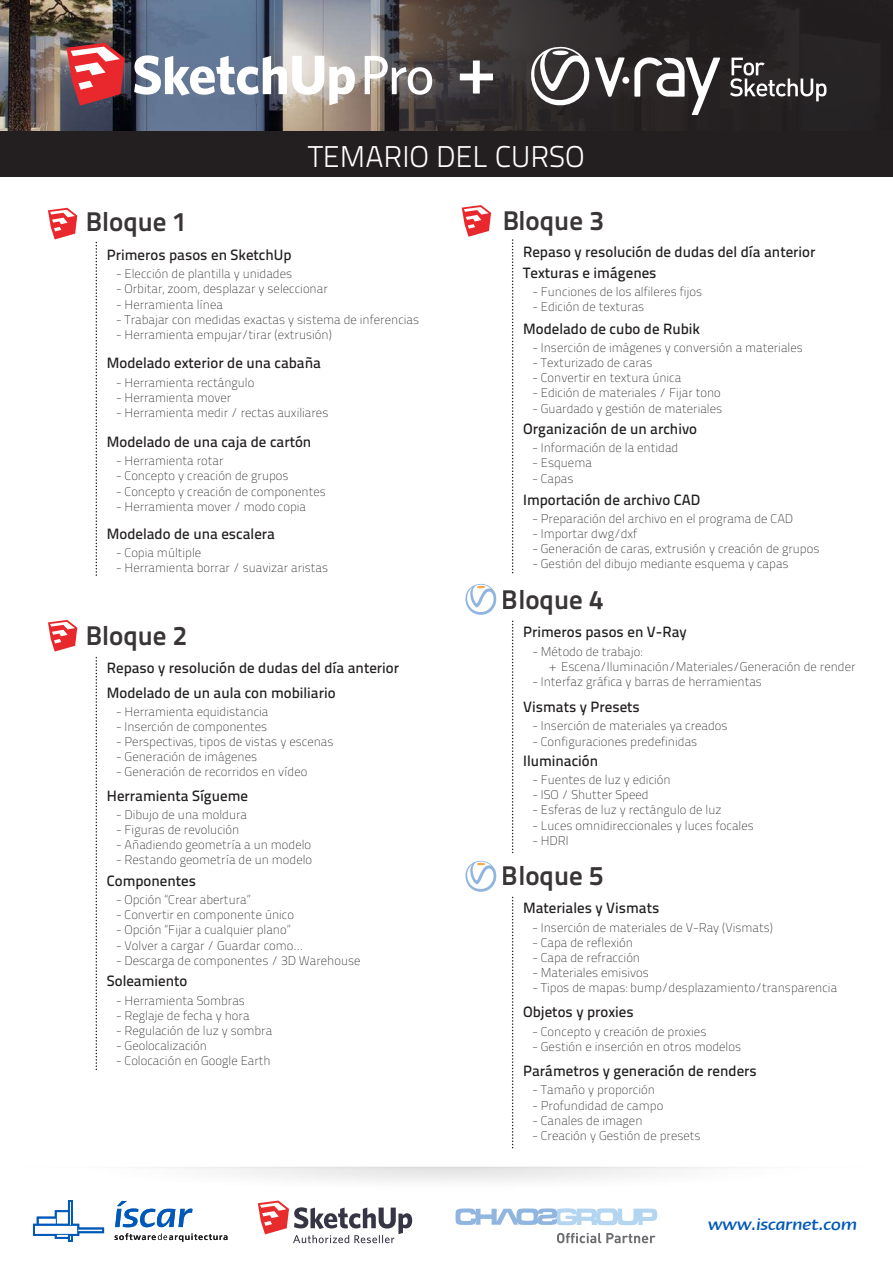
<style>
.page{position:relative;width:893px;height:1263px;background:#fff}
.page>*{position:absolute;margin:0;border:0;box-sizing:border-box;transform-origin:0 0}
.t1{font:66px "Titillium Text 25 L 800 wt";color:#fff}
.t2{font:30px "Titillium Text 25 L 250 wt";color:#fff}
.t3{font:27px "Titillium Text 25 L 800 wt";color:#231f20}
.t4{font:italic 500 18px "Linotype Ergo";color:#0058b8}
.t5{font:14.85px/21.3px "Titillium Text 25 L 600 wt";color:#211e1e}
.t6{font:14.85px "Titillium Text 25 L 600 wt";color:#231f20}
.t7{font:12.6px/15.1px "Titillium Text 25 L 1 wt";color:#211e1e}
</style>
<div class="page">
<img style="left:0;top:0;width:381px;height:132px">
<svg style="left:381px;top:0;width:512px;height:132px;background:#302a2b"></svg>
<div style="left:0;top:132px;width:893px;height:45px;background:#231f20"></div>
<svg style="left:33px;top:1200px;width:71px;height:42px"></svg>
<svg style="left:115px;top:1201px;width:77px;height:26px"></svg>
<svg style="left:115px;top:1233px;width:112px;height:9px"></svg>
<svg style="left:96px;top:242px;width:1px;height:334px"></svg>
<svg style="left:96px;top:658px;width:1px;height:412px"></svg>
<svg style="left:512px;top:240px;width:1px;height:334px"></svg>
<svg style="left:512px;top:621px;width:1px;height:231px"></svg>
<svg style="left:512px;top:897px;width:1px;height:252px"></svg>
<svg style="left:730px;top:58px;width:96px;height:43px;background:#545152"></svg>
<svg style="left:529px;top:47px;width:191px;height:68px"></svg>
<svg style="left:552px;top:51px;width:17px;height:4px"></svg>
<svg style="left:66px;top:43px;width:59px;height:63px;background:#be5157"></svg>
<svg style="left:134px;top:55px;width:221px;height:50px"></svg>
<svg style="left:365px;top:56px;width:67px;height:39px"></svg>
<svg style="left:48px;top:208px;width:29px;height:31px"></svg>
<svg style="left:48px;top:620px;width:29px;height:31px"></svg>
<svg style="left:462px;top:205px;width:29px;height:32px"></svg>
<svg style="left:465px;top:584px;width:32px;height:31px"></svg>
<svg style="left:465px;top:861px;width:32px;height:31px"></svg>
<svg style="left:455px;top:1208px;width:202px;height:17px"></svg>
<svg style="left:557px;top:1233px;width:98px;height:10px"></svg>
<svg style="left:258px;top:1200px;width:154px;height:43px"></svg>
<h1 class="t1" style="left:460px;top:22px;width:35px">+</h1>
<h2 class="t2" style="left:308px;top:134px;width:278px">TEMARIO DEL CURSO</h2>
<h3 class="t3" style="left:86px;top:200px;width:103px">Bloque 1</h3>
<p class="t6" style="left:107px;top:243px;width:186px">Primeros pasos en SketchUp</p>
<p class="t7" style="left:116px;top:266px;width:178px">- Elección de plantilla y unidades</p>
<p class="t7" style="left:116px;top:281px;width:213px">- Orbitar, zoom, desplazar y seleccionar</p>
<p class="t7" style="left:116px;top:296px;width:108px">- Herramienta línea</p>
<p class="t7" style="left:116px;top:311px;width:305px">- Trabajar con medidas exactas y sistema de inferencias</p>
<p class="t7" style="left:116px;top:326px;width:217px">- Herramienta empujar/tirar (extrusión)</p>
<p class="t6" style="left:107px;top:352px;width:216px">Modelado exterior de una cabaña</p>
<p class="t7" style="left:116px;top:374px;width:140px">- Herramienta rectángulo</p>
<p class="t7" style="left:116px;top:389px;width:117px">- Herramienta mover</p>
<p class="t7" style="left:116px;top:404px;width:214px">- Herramienta medir / rectas auxiliares</p>
<p class="t6" style="left:107px;top:430px;width:206px">Modelado de una caja de cartón</p>
<p class="t7" style="left:116px;top:453px;width:109px">- Herramienta rotar</p>
<p class="t7" style="left:116px;top:468px;width:174px">- Concepto y creación de grupos</p>
<p class="t7" style="left:116px;top:483px;width:211px">- Concepto y creación de componentes</p>
<p class="t7" style="left:116px;top:498px;width:192px">- Herramienta mover / modo copia</p>
<p class="t6" style="left:107px;top:522px;width:170px">Modelado de una escalera</p>
<p class="t7" style="left:116px;top:544px;width:87px">- Copia múltiple</p>
<p class="t7" style="left:116px;top:559px;width:214px">- Herramienta borrar / suavizar aristas</p>
<h3 class="t3" style="left:86px;top:615px;width:103px">Bloque 2</h3>
<p class="t5" style="left:107px;top:656px;width:294px">Repaso y resolución de dudas del día anterior</p>
<p class="t7" style="left:116px;top:703px;width:154px">- Herramienta equidistancia</p>
<p class="t7" style="left:116px;top:718px;width:153px">- Inserción de componentes</p>
<p class="t7" style="left:116px;top:733px;width:219px">- Perspectivas, tipos de vistas y escenas</p>
<p class="t7" style="left:116px;top:749px;width:143px">- Generación de imágenes</p>
<p class="t7" style="left:116px;top:764px;width:193px">- Generación de recorridos en vídeo</p>
<p class="t5" style="left:107px;top:784px;width:143px">Herramienta Sígueme</p>
<p class="t7" style="left:116px;top:806px;width:132px">- Dibujo de una moldura</p>
<p class="t7" style="left:116px;top:821px;width:125px">- Figuras de revolución</p>
<p class="t7" style="left:116px;top:836px;width:197px">- Añadiendo geometría a un modelo</p>
<p class="t7" style="left:116px;top:852px;width:198px">- Restando geometría de un modelo</p>
<p class="t5" style="left:107px;top:869px;width:91px">Componentes</p>
<p class="t7" style="left:116px;top:891px;width:136px">- Opción “Crear abertura”</p>
<p class="t7" style="left:116px;top:907px;width:180px">- Convertir en componente único</p>
<p class="t7" style="left:116px;top:922px;width:176px">- Opción “Fijar a cualquier plano”</p>
<p class="t7" style="left:116px;top:937px;width:188px">- Volver a cargar / Guardar como…</p>
<p class="t7" style="left:116px;top:952px;width:246px">- Descarga de componentes / 3D Warehouse</p>
<p class="t5" style="left:107px;top:970px;width:82px">Soleamiento</p>
<p class="t7" style="left:116px;top:992px;width:130px">- Herramienta Sombras</p>
<p class="t7" style="left:116px;top:1007px;width:135px">- Reglaje de fecha y hora</p>
<p class="t7" style="left:116px;top:1022px;width:158px">- Regulación de luz y sombra</p>
<p class="t7" style="left:116px;top:1038px;width:93px">- Geolocalización</p>
<p class="t7" style="left:116px;top:1053px;width:156px">- Colocación en Google Earth</p>
<p class="t5" style="left:107px;top:681px;width:230px">Modelado de un aula con mobiliario</p>
<h3 class="t3" style="left:502px;top:200px;width:103px">Bloque 3</h3>
<p class="t5" style="left:523px;top:240px;width:294px">Repaso y resolución de dudas del día anterior<br>Texturas e imágenes</p>
<p class="t7" style="left:532px;top:284px;width:171px">- Funciones de los alfileres fijos</p>
<p class="t7" style="left:532px;top:299px;width:114px">- Edición de texturas</p>
<p class="t5" style="left:523px;top:317px;width:178px">Modelado de cubo de Rubik</p>
<p class="t7" style="left:532px;top:339px;width:272px">- Inserción de imágenes y conversión a materiales</p>
<p class="t7" style="left:532px;top:355px;width:122px">- Texturizado de caras</p>
<p class="t7" style="left:532px;top:370px;width:150px">- Convertir en textura única</p>
<p class="t7" style="left:532px;top:385px;width:190px">- Edición de materiales / Fijar tono</p>
<p class="t7" style="left:532px;top:400px;width:191px">- Guardado y gestión de materiales</p>
<p class="t5" style="left:523px;top:417px;width:175px">Organización de un archivo</p>
<p class="t7" style="left:532px;top:440px;width:148px">- Información de la entidad</p>
<p class="t7" style="left:532px;top:455px;width:61px">- Esquema</p>
<p class="t7" style="left:532px;top:470px;width:43px">- Capas</p>
<p class="t5" style="left:523px;top:488px;width:179px">Importación de archivo CAD</p>
<p class="t7" style="left:532px;top:510px;width:262px">- Preparación del archivo en el programa de CAD</p>
<p class="t7" style="left:532px;top:525px;width:107px">- Importar dwg/dxf</p>
<p class="t7" style="left:532px;top:541px;width:289px">- Generación de caras, extrusión y creación de grupos</p>
<p class="t7" style="left:532px;top:556px;width:258px">- Gestión del dibujo mediante esquema y capas</p>
<h3 class="t3" style="left:502px;top:578px;width:103px">Bloque 4</h3>
<p class="t5" style="left:523px;top:620px;width:165px">Primeros pasos en V-Ray</p>
<p class="t7" style="left:550px;top:643px;width:307px;text-indent:-18px">- Método de trabajo:<br>+ Escena/Iluminación/Materiales/Generación de render</p>
<p class="t7" style="left:532px;top:673px;width:231px">- Interfaz gráfica y barras de herramientas</p>
<p class="t5" style="left:523px;top:695px;width:118px">Vismats y Presets</p>
<p class="t7" style="left:532px;top:718px;width:197px">- Inserción de materiales ya creados</p>
<p class="t7" style="left:532px;top:733px;width:166px">- Configuraciones predefinidas</p>
<p class="t5" style="left:523px;top:749px;width:77px">Iluminación</p>
<p class="t7" style="left:532px;top:772px;width:140px">- Fuentes de luz y edición</p>
<p class="t7" style="left:532px;top:787px;width:118px">- ISO / Shutter Speed</p>
<p class="t7" style="left:532px;top:802px;width:191px">- Esferas de luz y rectángulo de luz</p>
<p class="t7" style="left:532px;top:817px;width:223px">- Luces omnidireccionales y luces focales</p>
<p class="t7" style="left:532px;top:832px;width:38px">- HDRI</p>
<h3 class="t3" style="left:502px;top:854px;width:103px">Bloque 5</h3>
<p class="t5" style="left:523px;top:897px;width:138px">Materiales y Vismats</p>
<p class="t7" style="left:532px;top:919px;width:242px">- Inserción de materiales de V-Ray (Vismats)</p>
<p class="t7" style="left:532px;top:934px;width:102px">- Capa de reflexión</p>
<p class="t7" style="left:532px;top:949px;width:109px">- Capa de refracción</p>
<p class="t7" style="left:532px;top:964px;width:118px">- Materiales emisivos</p>
<p class="t7" style="left:532px;top:980px;width:306px">- Tipos de mapas: bump/desplazamiento/transparencia</p>
<p class="t5" style="left:523px;top:1000px;width:112px">Objetos y proxies</p>
<p class="t7" style="left:532px;top:1023px;width:176px">- Concepto y creación de proxies</p>
<p class="t7" style="left:532px;top:1038px;width:210px">- Gestión e inserción en otros modelos</p>
<p class="t5" style="left:523px;top:1059px;width:235px">Parámetros y generación de renders</p>
<p class="t7" style="left:532px;top:1082px;width:124px">- Tamaño y proporción</p>
<p class="t7" style="left:532px;top:1097px;width:132px">- Profundidad de campo</p>
<p class="t7" style="left:532px;top:1112px;width:112px">- Canales de imagen</p>
<p class="t7" style="left:532px;top:1127px;width:170px">- Creación y Gestión de presets</p>
<h3 class="t4" style="left:708px;top:1214px;width:151px">www.iscarnet.com</h3>
</div>
